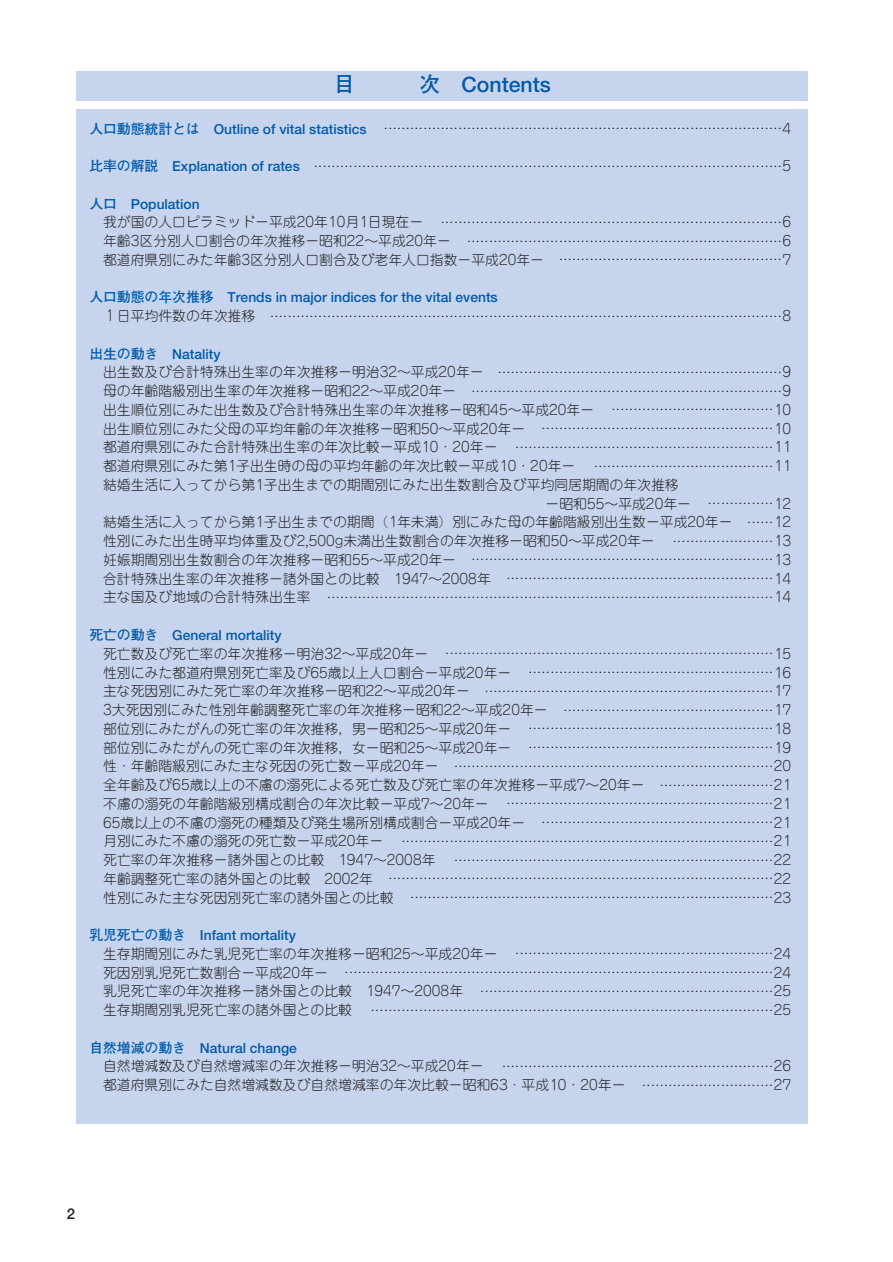
<style>
.page{position:relative;width:893px;height:1262px;background:#fff}
.page>*{position:absolute;margin:0;border:0;box-sizing:border-box;transform-origin:0 0}
.t1{font:700 21.3px "Futo Go B101";color:#015aaa}
.t2{font:700 14.85px "Futo Go B101";color:#231f20}
.t3{font:300 13.8px/18.8px "Jun 101";color:#231f20}
.t4{font:700 13.8px "Futo Go B101";color:#015aaa}
.s1{font-family:"Futo Go B101";font-weight:700;color:#015aaa}
</style>
<div class="page">
<div style="left:77px;top:109px;width:731px;height:1014px;background:#c6d5ed"></div>
<div style="left:77px;top:71px;width:731px;height:30px;background:#c6d5ed"></div>
<h1 class="t1" style="left:334px;top:76px;width:218px">目　　　次　Contents</h1>
<p class="t4" style="left:89px;top:123px;width:279px">人口動態統計とは　Outline of vital statistics</p>
<p class="t3" style="left:384px;top:116px;width:408px">...........................................................................................4</p>
<p class="t3" style="left:89px;top:154px;width:703px"><span class="s1">比率の解説　Explanation of rates</span> ...........................................................................................................5</p>
<p class="t4" style="left:89px;top:198px;width:112px">人口　Population</p>
<p class="t3" style="left:103px;top:210px;width:689px;text-align:justify">我が国の人口ピラミッド－平成20年10月1日現在－　 ..............................................................................6年齢3区分別人口割合の年次推移－昭和22～平成20年－　 ........................................................................6都道府県別にみた年齢3区分別人口割合及び老年人口指数－平成20年－　...................................................7</p>
<p class="t4" style="left:89px;top:292px;width:410px">人口動態の年次推移　Trends in major indices for the vital events</p>
<p class="t3" style="left:103px;top:304px;width:689px">１日平均件数の年次推移　.....................................................................................................................8</p>
<p class="t4" style="left:89px;top:348px;width:133px">出生の動き　Natality</p>
<p class="t3" style="left:103px;top:360px;width:689px">出生数及び合計特殊出生率の年次推移－明治32～平成20年－　.................................................................9母の年齢階級別出生率の年次推移－昭和22～平成20年－ .......................................................................9</p>
<p class="t3" style="left:103px;top:402px;width:492px">出生順位別にみた出生数及び合計特殊出生率の年次推移－昭和45～平成20年－</p>
<p class="t3" style="left:103px;top:398px;width:689px;text-align:right">.....................................10<br>出生順位別にみた父母の平均年齢の年次推移－昭和50～平成20年－ .....................................................10</p>
<p class="t3" style="left:103px;top:440px;width:396px">都道府県別にみた合計特殊出生率の年次比較－平成10・20年－</p>
<p class="t3" style="left:103px;top:433px;width:689px;line-height:23.2px;text-indent:412px">...........................................................11都道府県別にみた第1子出生時の母の平均年齢の年次比較－平成10・20年－</p>
<p class="t3" style="left:103px;top:452px;width:689px;line-height:23.2px;text-indent:491px">.........................................11結婚生活に入ってから第1子出生までの期間別にみた出生数割合及び平均同居期間の年次推移</p>
<p class="t3" style="left:103px;top:489px;width:689px;line-height:23.2px;text-align:right">－昭和55～平成20年－ ...............12<br>結婚生活に入ってから第1子出生までの期間（1年未満）別にみた母の年齢階級別出生数－平成20年－ ......12</p>
<p class="t3" style="left:103px;top:533px;width:553px">性別にみた出生時平均体重及び2,500g未満出生数割合の年次推移－昭和50～平成20年－</p>
<p class="t3" style="left:103px;top:529px;width:689px;text-align:justify;text-indent:570px">.......................13妊娠期間別出生数割合の年次推移－昭和55～平成20年－ .....................................................................13合計特殊出生率の年次推移－諸外国との比較　1947～2008年 .............................................................14主な国及び地域の合計特殊出生率 ......................................................................................................14</p>
<p class="t4" style="left:89px;top:629px;width:194px">死亡の動き　General mortality</p>
<p class="t3" style="left:103px;top:639px;width:689px;line-height:23.2px">死亡数及び死亡率の年次推移－明治32～平成20年－ ...........................................................................15性別にみた都道府県別死亡率及び65歳以上人口割合－平成20年－</p>
<p class="t3" style="left:103px;top:660px;width:689px;text-align:justify;text-indent:425px">........................................................16主な死因別にみた死亡率の年次推移－昭和22～平成20年－ ..................................................................17<br>3大死因別にみた性別年齢調整死亡率の年次推移－昭和22～平成20年－ ................................................17</p>
<p class="t3" style="left:103px;top:721px;width:409px">部位別にみたがんの死亡率の年次推移，男－昭和25～平成20年－</p>
<p class="t3" style="left:528px;top:716px;width:264px">........................................................18</p>
<p class="t3" style="left:103px;top:740px;width:409px">部位別にみたがんの死亡率の年次推移，女－昭和25～平成20年－</p>
<p class="t3" style="left:103px;top:735px;width:689px;text-align:right">........................................................19<br>性・年齢階級別にみた主な死因の死亡数－平成20年－ .........................................................................20</p>
<p class="t3" style="left:103px;top:777px;width:689px">全年齢及び65歳以上の不慮の溺死による死亡数及び死亡率の年次推移－平成7～20年－ ..........................21不慮の溺死の年齢階級別構成割合の年次比較－平成7～20年－</p>
<p class="t3" style="left:103px;top:791px;width:689px;text-align:right">.............................................................21<br>65歳以上の不慮の溺死の種類及び発生場所別構成割合－平成20年－ .....................................................21</p>
<p class="t3" style="left:103px;top:833px;width:281px">月別にみた不慮の溺死の死亡数－平成20年－</p>
<p class="t3" style="left:103px;top:827px;width:689px;line-height:23.2px;text-indent:299px">.....................................................................................21死亡率の年次推移－諸外国との比較　1947～2008年</p>
<p class="t3" style="left:103px;top:848px;width:689px;text-align:justify;text-indent:351px">.........................................................................22年齢調整死亡率の諸外国との比較　2002年 ........................................................................................22性別にみた主な死因別死亡率の諸外国との比較 ...................................................................................23</p>
<p class="t4" style="left:89px;top:929px;width:208px">乳児死亡の動き　Infant mortality</p>
<p class="t3" style="left:103px;top:946px;width:396px">生存期間別にみた乳児死亡率の年次推移－昭和25～平成20年－</p>
<p class="t3" style="left:103px;top:941px;width:689px;text-align:right">...........................................................24<br>死因別乳児死亡数割合－平成20年－ ..................................................................................................24</p>
<p class="t3" style="left:103px;top:983px;width:361px">乳児死亡率の年次推移－諸外国との比較　1947～2008年</p>
<p class="t3" style="left:480px;top:979px;width:312px">...................................................................25</p>
<p class="t3" style="left:103px;top:1002px;width:250px">生存期間別乳児死亡率の諸外国との比較</p>
<p class="t3" style="left:371px;top:998px;width:421px">............................................................................................25</p>
<p class="t4" style="left:89px;top:1042px;width:209px">自然増減の動き　Natural change</p>
<p class="t3" style="left:103px;top:1058px;width:382px">自然増減数及び自然増減率の年次推移－明治32～平成20年－</p>
<p class="t3" style="left:103px;top:1052px;width:689px;line-height:23.2px;text-align:right">..............................................................26<br>都道府県別にみた自然増減数及び自然増減率の年次比較－昭和63・平成10・20年－ ..............................27</p>
<p class="t2" style="left:67px;top:1208px;width:10px">2</p>
</div>
